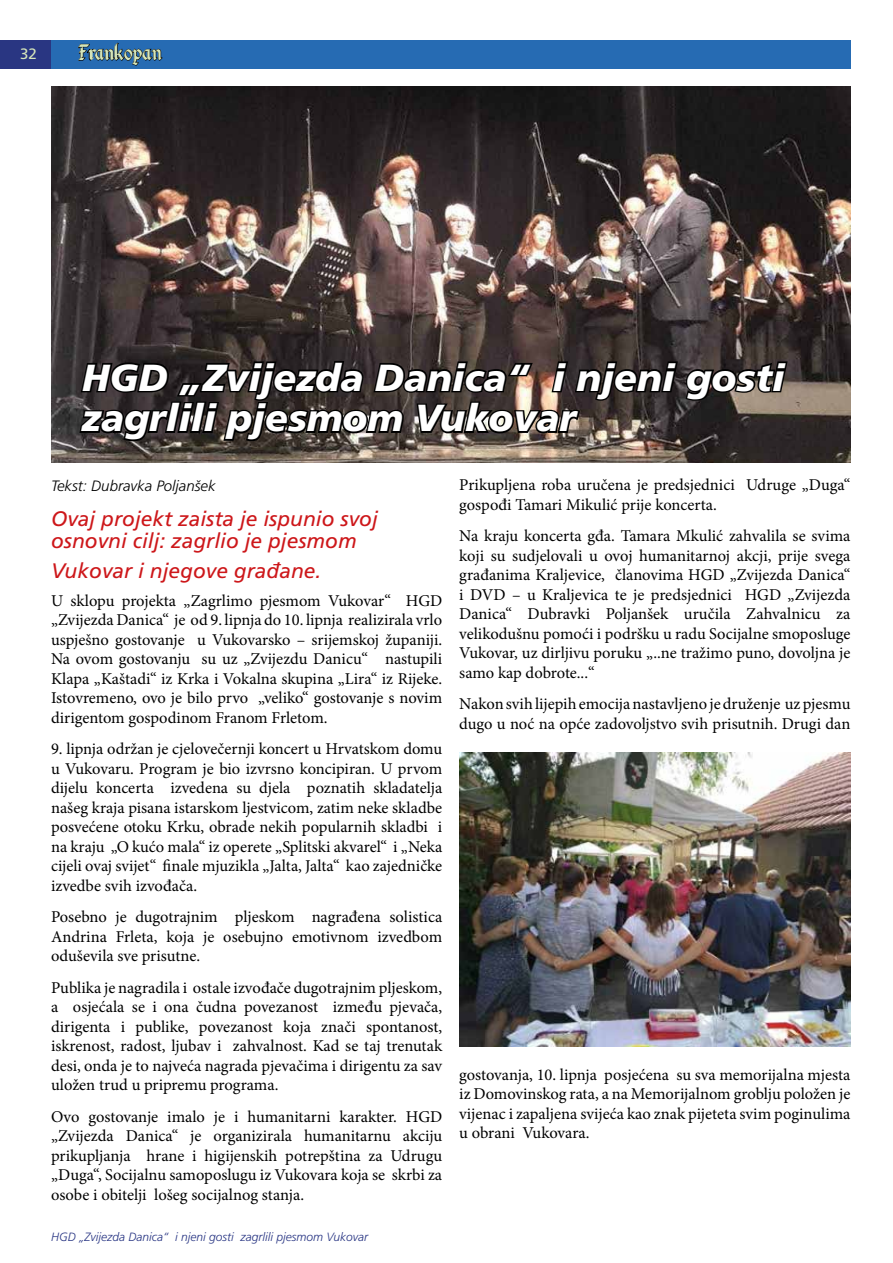
<style>
.page{position:relative;width:893px;height:1263px;background:#fff}
.page>*{position:absolute;margin:0;border:0;box-sizing:border-box;transform-origin:0 0}
.t1{font:italic 900 37.65px/40.7px "Frutiger LT Pro";color:#fff}
.t2{font:24.3px "Kingthings Calligraphica 2";color:#d6e6ba;scale:.94 1}
.t3{font:italic 21px/22.6px "Frutiger LT Pro";color:#cd171a}
.t4{font:16.5px/19.5px "Minion Pro";color:#000;text-align:justify}
.t5{font:italic 300 15px "Frutiger LT Pro";color:#000}
.t6{font:15px "Frutiger LT Pro";color:#d6e6ba}
.t7{font:italic 300 12px "Frutiger LT Pro";color:#283583}
</style>
<div class="page">
<img style="left:51px;top:86px;width:799px;height:376px">
<svg style="left:78px;top:359px;width:711px;height:84px;background:#38312e"></svg>
<img style="left:459px;top:753px;width:391px;height:293px">
<div style="left:51px;top:40px;width:799px;height:28px;background:#266bb3"></div>
<div style="left:0;top:40px;width:51px;height:28px;background:#293682"></div>
<svg style="left:78px;top:43px;width:84px;height:22px"></svg>
<p class="t6" style="left:20px;top:45px;width:18px">32</p>
<h2 class="t2" style="left:79px;top:38px;width:90px">Frankopan</h2>
<h1 class="t1" style="left:82px;top:357px;width:704px">HGD „Zvijezda Danica“ i njeni gosti zagrlili pjesmom Vukovar</h1>
<p class="t5" style="left:51px;top:477px;width:166px">Tekst: Dubravka Poljanšek</p>
<p class="t3" style="left:51px;top:507px;width:328px">Ovaj projekt zaista je ispunio svoj osnovni cilj: zagrlio je pjesmom</p>
<p class="t3" style="left:51px;top:559px;width:272px">Vukovar i njegove građane.</p>
<p class="t4" style="left:51px;top:591px;width:393px">U sklopu projekta „Zagrlimo pjesmom Vukovar“ HGD „Zvijezda Danica“ je od 9. lipnja do 10. lipnja realizirala vrlo uspješno gostovanje u Vukovarsko – srijemskoj županiji.<br>Na ovom gostovanju su uz „Zvijezdu Danicu“ nastupili Klapa „Kaštadi“ iz Krka i Vokalna skupina „Lira“ iz Rijeke.<br>Istovremeno, ovo je bilo prvo „veliko“ gostovanje s novim dirigentom gospodinom Franom Frletom.</p>
<p class="t4" style="left:51px;top:739px;width:393px">9. lipnja održan je cjelovečernji koncert u Hrvatskom domu u Vukovaru. Program je bio izvrsno koncipiran. U prvom dijelu koncerta izvedena su djela poznatih skladatelja našeg kraja pisana istarskom ljestvicom, zatim neke skladbe posvećene otoku Krku, obrade nekih popularnih skladbi i na kraju „O kućo mala“ iz operete „Splitski akvarel“ i „Neka cijeli ovaj svijet“ finale mjuzikla „Jalta, Jalta“ kao zajedničke izvedbe svih izvođača.</p>
<p class="t4" style="left:51px;top:907px;width:393px">Posebno je dugotrajnim pljeskom nagrađena solistica Andrina Frleta, koja je osebujno emotivnom izvedbom oduševila sve prisutne.</p>
<p class="t4" style="left:51px;top:978px;width:393px">Publika je nagradila i ostale izvođače dugotrajnim pljeskom, a osjećala se i ona čudna povezanost između pjevača, dirigenta i publike, povezanost koja znači spontanost, iskrenost, radost, ljubav i zahvalnost. Kad se taj trenutak desi, onda je to najveća nagrada pjevačima i dirigentu za sav uložen trud u pripremu programa.</p>
<p class="t4" style="left:51px;top:1107px;width:393px">Ovo gostovanje imalo je i humanitarni karakter. HGD „Zvijezda Danica“ je organizirala humanitarnu akciju prikupljanja hrane i higijenskih potrepština za Udrugu „Duga“, Socijalnu samoposlugu iz Vukovara koja se skrbi za osobe i obitelji lošeg socijalnog stanja.</p>
<p class="t7" style="left:51px;top:1229px;width:318px">HGD „Zvijezda Danica“ i njeni gosti zagrlili pjesmom Vukovar</p>
<p class="t4" style="left:459px;top:475px;width:393px">Prikupljena roba uručena je predsjednici Udruge „Duga“ gospođi Tamari Mikulić prije koncerta.</p>
<p class="t4" style="left:459px;top:526px;width:393px">Na kraju koncerta gđa. Tamara Mkulić zahvalila se svima koji su sudjelovali u ovoj humanitarnoj akcji, prije svega građanima Kraljevice, članovima HGD „Zvijezda Danica“ i DVD – u Kraljevica te je predsjednici HGD „Zvijezda Danica“ Dubravki Poljanšek uručila Zahvalnicu za velikodušnu pomoći i podršku u radu Socijalne smoposluge Vukovar, uz dirljivu poruku „..ne tražimo puno, dovoljna je samo kap dobrote...“</p>
<p class="t4" style="left:459px;top:694px;width:393px">Nakon svih lijepih emocija nastavljeno je druženje uz pjesmu dugo u noć na opće zadovoljstvo svih prisutnih. Drugi dan</p>
<p class="t4" style="left:459px;top:1065px;width:393px">gostovanja, 10. lipnja posjećena su sva memorijalna mjesta iz Domovinskog rata, a na Memorijalnom groblju položen je vijenac i zapaljena svijeća kao znak pijeteta svim poginulima u obrani Vukovara.</p>
</div>
